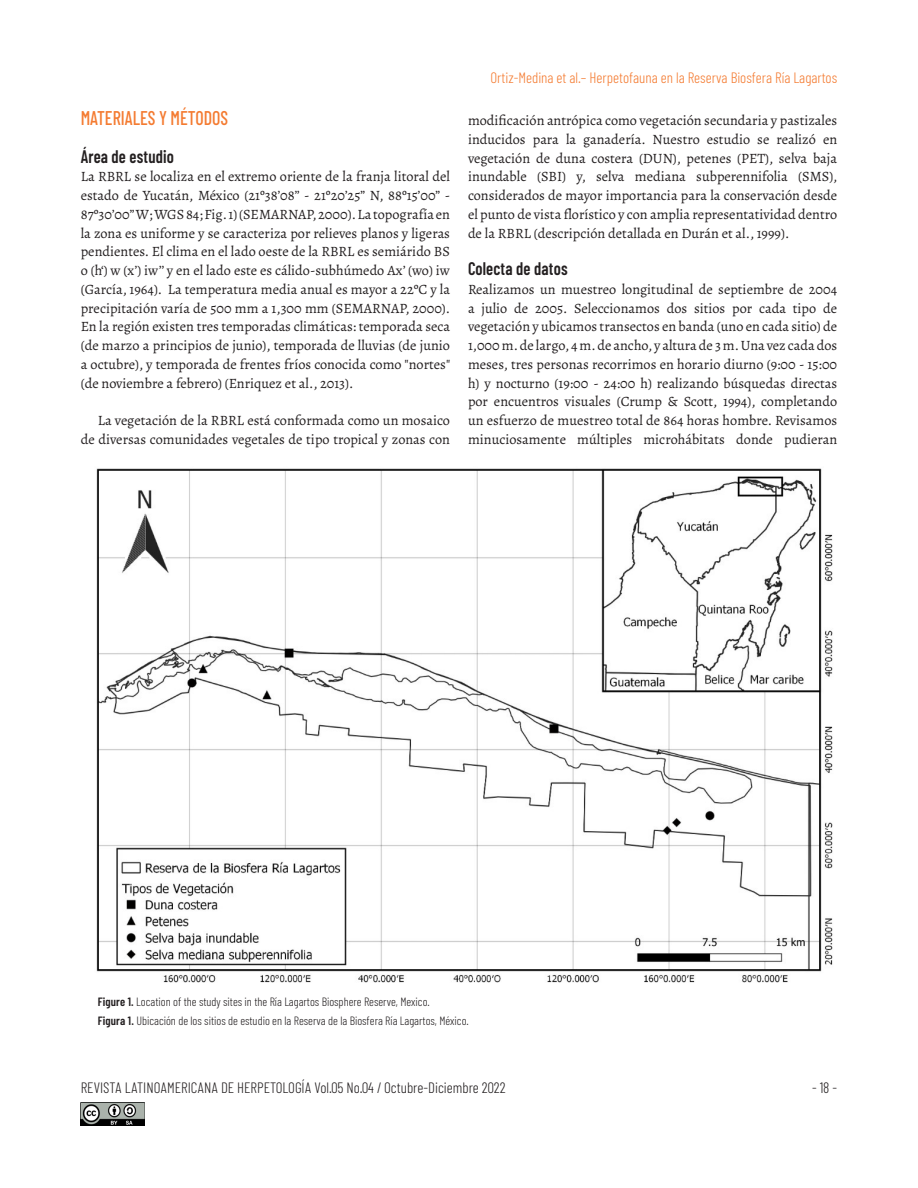
<style>
.page{position:relative;width:918px;height:1188px;background:#fff}
.page>*{position:absolute;margin:0;border:0;box-sizing:border-box;transform-origin:0 0}
._02-txt_Artículo_2B{font:500 19.8px "Barlow Condensed";color:#f47b31;scale:.91 1}
._01-txt-Seccion-Sub{font:600 18.15px "Barlow Condensed";letter-spacing:.01em;color:#231f20;scale:.91 1}
.t1{font:300 15px "Barlow Condensed";color:#231f20}
.t2{font:300 15px "Barlow Condensed";color:#f47b31}
._02-txt_Artículo_2B-2{font:14.25px/18.8px "Alegreya";color:#231f20;text-align:justify}
._02-txt_Artículo_2{font:14.25px/18.8px "Alegreya";color:#231f20;text-align:right}
._02-txt_pie_de_Foto{font:300 12px "Barlow Condensed";color:#231f20}
.s1{font-weight:600}
</style>
<div class="page">
<img style="left:81px;top:1103px;width:64px;height:22px">
<img style="left:96px;top:468px;width:737px;height:515px">
<p class="_02-txt_Artículo_2B" style="left:81px;top:104px;width:163px">MATERIALES Y MÉTODOS</p>
<p class="_01-txt-Seccion-Sub" style="left:81px;top:143px;width:104px">Área de estudio</p>
<p class="_02-txt_Artículo_2B-2" style="left:81px;top:167px;width:371px">La RBRL se localiza en el extremo oriente de la franja litoral del estado de Yucatán, México (21º38’08’’ - 21º20’25” N, 88º15’00” - 87º30’00” W; WGS 84; Fig. 1) (SEMARNAP, 2000). La topografía en la zona es uniforme y se caracteriza por relieves planos y ligeras pendientes. El clima en el lado oeste de la RBRL es semiárido BS o (h‘) w (x’) iw’’ y en el lado este es cálido-subhúmedo Ax’ (wo) iw (García, 1964). La temperatura media anual es mayor a 22ºC y la precipitación varía de 500 mm a 1,300 mm (SEMARNAP, 2000).<br>En la región existen tres temporadas climáticas: temporada seca (de marzo a principios de junio), temporada de lluvias (de junio a octubre), y temporada de frentes fríos conocida como "nortes" (de noviembre a febrero) (Enriquez et al., 2013).</p>
<p class="_02-txt_Artículo_2" style="left:81px;top:411px;width:371px">La vegetación de la RBRL está conformada como un mosaico de diversas comunidades vegetales de tipo tropical y zonas con</p>
<p class="t2" style="left:491px;top:68px;width:348px">Ortiz-Medina et al.– Herpetofauna en la Reserva Biosfera Ría Lagartos</p>
<p class="_02-txt_Artículo_2" style="left:468px;top:111px;width:371px;text-align:justify">modificación antrópica como vegetación secundaria y pastizales inducidos para la ganadería. Nuestro estudio se realizó en vegetación de duna costera (DUN), petenes (PET), selva baja inundable (SBI) y, selva mediana subperennifolia (SMS), considerados de mayor importancia para la conservación desde el punto de vista florístico y con amplia representatividad dentro de la RBRL (descripción detallada en Durán et al., 1999).</p>
<p class="_01-txt-Seccion-Sub" style="left:468px;top:256px;width:111px">Colecta de datos</p>
<p class="_02-txt_Artículo_2B-2" style="left:468px;top:280px;width:371px">Realizamos un muestreo longitudinal de septiembre de 2004 a julio de 2005. Seleccionamos dos sitios por cada tipo de vegetación y ubicamos transectos en banda (uno en cada sitio) de 1,000 m. de largo, 4 m. de ancho, y altura de 3 m. Una vez cada dos meses, tres personas recorrimos en horario diurno (9:00 - 15:00 h) y nocturno (19:00 - 24:00 h) realizando búsquedas directas por encuentros visuales (Crump &amp; Scott, 1994), completando un esfuerzo de muestreo total de 864 horas hombre. Revisamos minuciosamente múltiples microhábitats donde pudieran</p>
<p class="_02-txt_pie_de_Foto" style="left:98px;top:995px;width:333px"><span class="s1">Figure 1.</span> Location of the study sites in the Ría Lagartos Biosphere Reserve, Mexico.</p>
<p class="_02-txt_pie_de_Foto" style="left:98px;top:1013px;width:372px"><span class="s1">Figura 1.</span> Ubicación de los sitios de estudio en la Reserva de la Biosfera Ría Lagartos, México.</p>
<p class="t1" style="left:81px;top:1079px;width:426px">REVISTA LATINOAMERICANA DE HERPETOLOGÍA Vol.05 No.04 / Octubre-Diciembre 2022</p>
<p class="t1" style="left:812px;top:1079px;width:27px">- 18 -</p>
</div>
